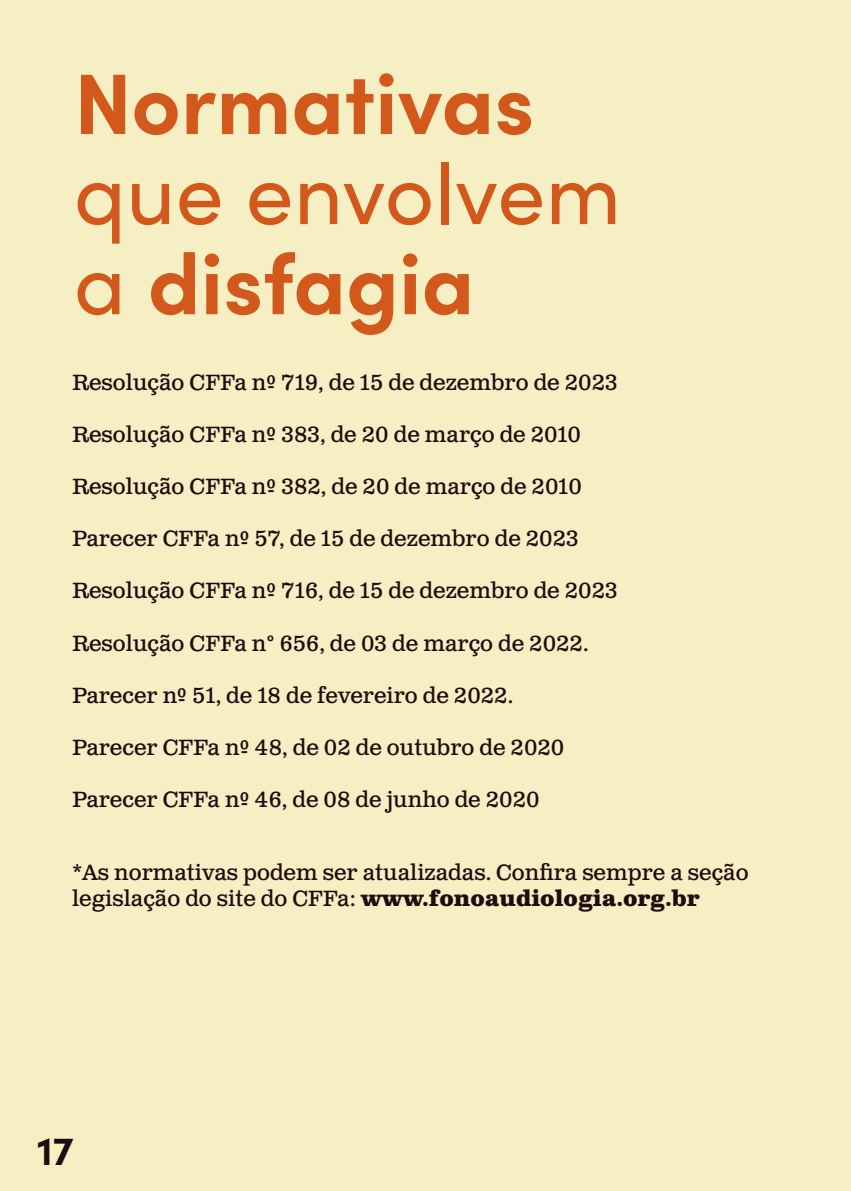
<style>
.page{position:relative;width:851px;height:1191px;background:#fff}
.page>*{position:absolute;margin:0;border:0;box-sizing:border-box;transform-origin:0 0}
.t1{font:86px/90px "Sofia Pro";color:#d2591b}
.t2{font:700 86px "Sofia Pro";color:#d2591b}
.t3{font:700 40px "Sofia Pro";color:#210b0f}
.t4{font:22px/26px "Clarendon Text Pro";color:#210b0f}
.s1{font-weight:700}
</style>
<div class="page">
<div style="left:0;top:0;width:850px;height:1191px;background:#f5efc3"></div>
<h1 class="t2" style="left:74px;top:38px;width:462px">Normativas</h1>
<h1 class="t1" style="left:74px;top:144px;width:549px">que envolvem a <span class="s1">disfagia</span></h1>
<p class="t4" style="left:72px;top:371px;width:547px">Resolução CFFa nº 719, de 15 de dezembro de 2023</p>
<p class="t4" style="left:72px;top:423px;width:510px">Resolução CFFa nº 383, de 20 de março de 2010</p>
<p class="t4" style="left:72px;top:475px;width:511px">Resolução CFFa nº 382, de 20 de março de 2010</p>
<p class="t4" style="left:72px;top:527px;width:508px">Parecer CFFa nº 57, de 15 de dezembro de 2023</p>
<p class="t4" style="left:72px;top:579px;width:547px">Resolução CFFa nº 716, de 15 de dezembro de 2023</p>
<p class="t4" style="left:72px;top:631px;width:518px">Resolução CFFa n° 656, de 03 de março de 2022.</p>
<p class="t4" style="left:72px;top:683px;width:442px">Parecer nº 51, de 18 de fevereiro de 2022.</p>
<p class="t4" style="left:72px;top:735px;width:493px">Parecer CFFa nº 48, de 02 de outubro de 2020</p>
<p class="t4" style="left:72px;top:787px;width:469px">Parecer CFFa nº 46, de 08 de junho de 2020</p>
<p class="t4" style="left:72px;top:860px;width:678px">*As normativas podem ser atualizadas. Confira sempre a seção legislação do site do CFFa: <span class="s1">www.fonoaudiologia.org.br</span></p>
<h2 class="t3" style="left:37px;top:1120px;width:38px">17</h2>
</div>
